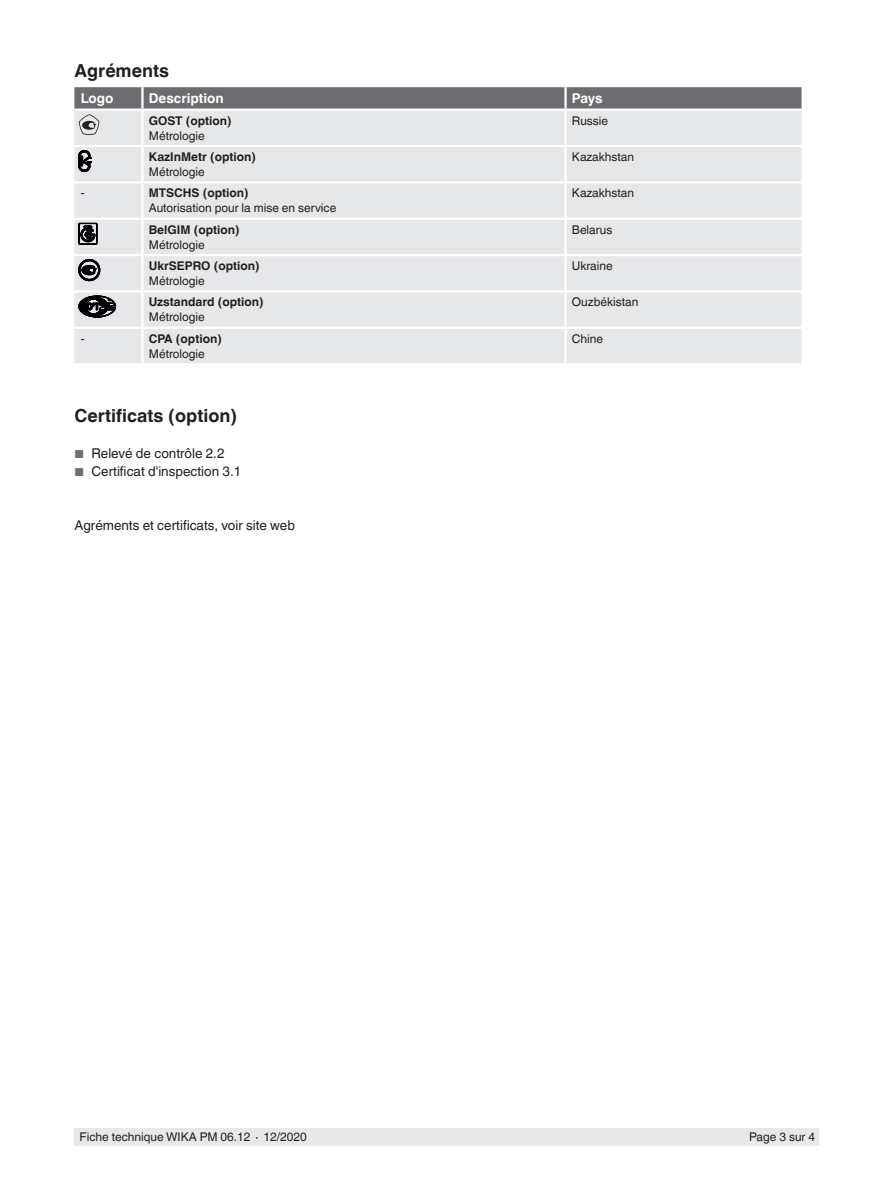
<style>
.page{position:relative;width:893px;height:1188px;background:#fff}
.page>*{position:absolute;margin:0;border:0;box-sizing:border-box;transform-origin:0 0}
.t1{font:700 18px "Helvetica World";color:#231f20}
.t2{font:13.5px "Helvetica World";color:#231f20}
.t3{font:700 13.5px "Helvetica World";color:#fff}
.t4{font:12px "Helvetica World";color:#231f20}
.t5{font:700 12px "Helvetica World";color:#231f20}
.s1{font-size:11.55px;color:#6c6d70}
</style>
<div class="page">
<div style="left:75px;top:1128px;width:744px;height:17px;background:#e7e9e8"></div>
<div style="left:74px;top:135px;width:727px;height:228px;background:#e6e7e9"></div>
<hr style="left:142px;top:145px;width:424px;height:2px;background:#fff">
<hr style="left:142px;top:327px;width:424px;height:2px;background:#fff">
<hr style="left:141px;top:147px;width:3px;height:34px;background:#fff">
<hr style="left:564px;top:147px;width:3px;height:34px;background:#fff">
<hr style="left:141px;top:220px;width:3px;height:34px;background:#fff">
<hr style="left:564px;top:220px;width:3px;height:34px;background:#fff">
<hr style="left:141px;top:329px;width:3px;height:34px;background:#fff">
<hr style="left:564px;top:329px;width:3px;height:34px;background:#fff">
<hr style="left:142px;top:254px;width:424px;height:2px;background:#fff">
<hr style="left:141px;top:256px;width:3px;height:34px;background:#fff">
<hr style="left:566px;top:254px;width:235px;height:2px;background:#fff">
<hr style="left:564px;top:256px;width:3px;height:34px;background:#fff">
<hr style="left:142px;top:290px;width:424px;height:3px;background:#fff">
<hr style="left:566px;top:290px;width:235px;height:3px;background:#fff">
<hr style="left:74px;top:254px;width:68px;height:2px;background:#fff">
<hr style="left:74px;top:290px;width:68px;height:3px;background:#fff">
<hr style="left:74px;top:218px;width:68px;height:2px;background:#fff">
<hr style="left:142px;top:218px;width:424px;height:2px;background:#fff">
<hr style="left:566px;top:218px;width:235px;height:2px;background:#fff">
<hr style="left:74px;top:181px;width:68px;height:3px;background:#fff">
<hr style="left:142px;top:181px;width:424px;height:3px;background:#fff">
<hr style="left:141px;top:184px;width:3px;height:34px;background:#fff">
<hr style="left:566px;top:181px;width:235px;height:3px;background:#fff">
<hr style="left:564px;top:184px;width:3px;height:34px;background:#fff">
<hr style="left:141px;top:293px;width:3px;height:34px;background:#fff">
<hr style="left:564px;top:293px;width:3px;height:34px;background:#fff">
<hr style="left:74px;top:145px;width:68px;height:2px;background:#fff">
<hr style="left:74px;top:327px;width:68px;height:2px;background:#fff">
<hr style="left:566px;top:145px;width:235px;height:2px;background:#fff">
<hr style="left:566px;top:327px;width:235px;height:2px;background:#fff">
<hr style="left:564px;top:111px;width:3px;height:34px;background:#fff">
<hr style="left:141px;top:111px;width:3px;height:34px;background:#fff">
<svg style="left:74px;top:87px;width:727px;height:48px;background:#b1b1b4"></svg>
<svg style="left:79px;top:150px;width:12px;height:22px"></svg>
<svg style="left:79px;top:223px;width:18px;height:22px"></svg>
<svg style="left:79px;top:259px;width:21px;height:22px"></svg>
<svg style="left:79px;top:296px;width:37px;height:21px"></svg>
<h1 class="t1" style="left:74px;top:60px;width:96px">Agréments</h1>
<p class="t3" style="left:81px;top:91px;width:34px">Logo</p>
<p class="t3" style="left:149px;top:91px;width:76px">Description</p>
<p class="t3" style="left:572px;top:91px;width:32px">Pays</p>
<p class="t5" style="left:149px;top:113px;width:84px">GOST (option)</p>
<p class="t4" style="left:149px;top:128px;width:58px">Métrologie</p>
<p class="t4" style="left:572px;top:113px;width:38px">Russie</p>
<p class="t5" style="left:149px;top:150px;width:109px">KazInMetr (option)</p>
<p class="t4" style="left:149px;top:165px;width:58px">Métrologie</p>
<p class="t4" style="left:572px;top:150px;width:64px">Kazakhstan</p>
<p class="t4" style="left:81px;top:186px;width:5px">-</p>
<p class="t5" style="left:149px;top:186px;width:101px">MTSCHS (option)</p>
<p class="t4" style="left:149px;top:201px;width:189px">Autorisation pour la mise en service</p>
<p class="t4" style="left:572px;top:186px;width:64px">Kazakhstan</p>
<p class="t5" style="left:149px;top:223px;width:92px">BelGIM (option)</p>
<p class="t4" style="left:149px;top:238px;width:58px">Métrologie</p>
<p class="t4" style="left:572px;top:223px;width:42px">Belarus</p>
<p class="t5" style="left:149px;top:259px;width:112px">UkrSEPRO (option)</p>
<p class="t4" style="left:149px;top:274px;width:58px">Métrologie</p>
<p class="t4" style="left:572px;top:259px;width:42px">Ukraine</p>
<p class="t5" style="left:149px;top:295px;width:116px">Uzstandard (option)</p>
<p class="t4" style="left:149px;top:310px;width:58px">Métrologie</p>
<p class="t4" style="left:572px;top:295px;width:68px">Ouzbékistan</p>
<p class="t4" style="left:81px;top:332px;width:5px">-</p>
<p class="t5" style="left:149px;top:332px;width:75px">CPA (option)</p>
<p class="t4" style="left:149px;top:347px;width:58px">Métrologie</p>
<p class="t4" style="left:572px;top:332px;width:33px">Chine</p>
<h1 class="t1" style="left:74px;top:406px;width:164px">Certificats (option)</h1>
<p class="t2" style="left:74px;top:446px;width:152px"><span class="s1">■</span> Relevé de contrôle 2.2</p>
<p class="t2" style="left:74px;top:464px;width:168px"><span class="s1">■</span> Certificat d'inspection 3.1</p>
<p class="t2" style="left:74px;top:518px;width:222px">Agréments et certificats, voir site web</p>
<p class="t4" style="left:80px;top:1130px;width:229px">Fiche technique WIKA PM 06.12 ∙ 12/2020</p>
<p class="t4" style="left:749px;top:1130px;width:67px">Page 3 sur 4</p>
</div>
